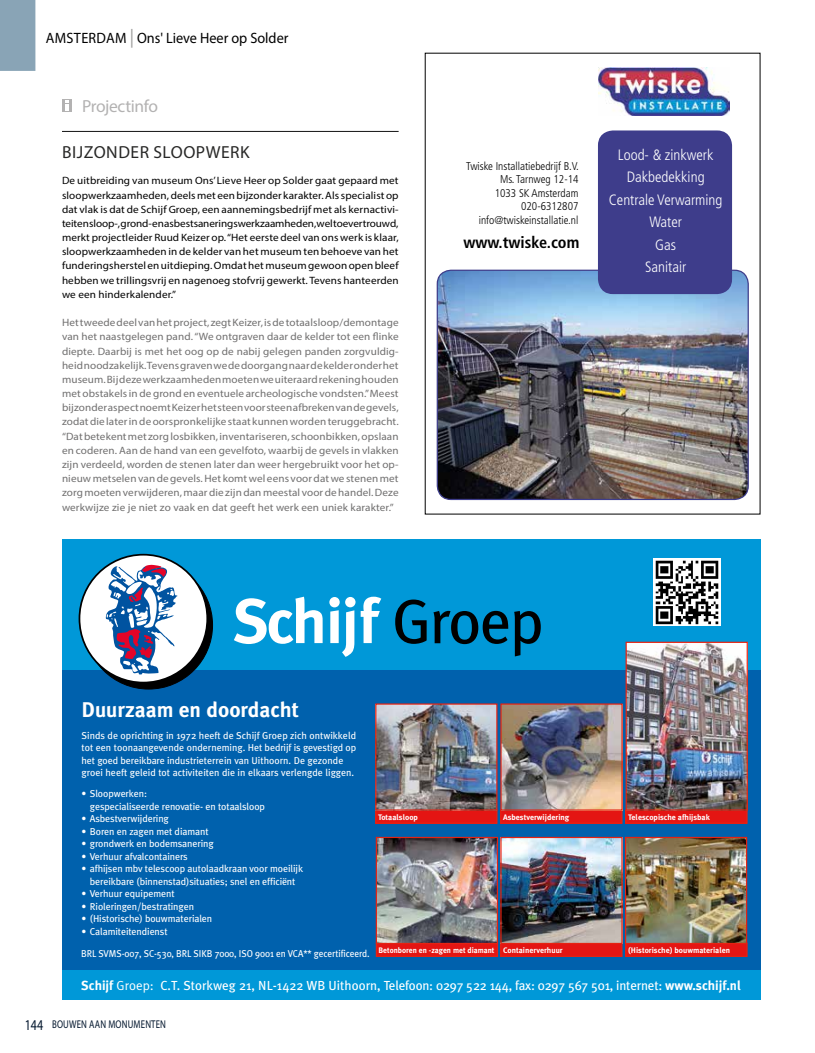
<style>
.page{position:relative;width:815px;height:1053px;background:#fff}
.page>*{position:absolute;margin:0;border:0;box-sizing:border-box;transform-origin:0 0}
.t1{font:700 21.25px "Meta Plus";color:#fff}
.t2{font:17.5px "Myriad Pro";letter-spacing:.03em;color:#282827}
.t3{font:17.5px "Myriad Pro";letter-spacing:-.02em;color:#b3b2b2}
.t4{font:700 condensed 16.25px "Frutiger LT Std";color:#000}
.t5{font:300 condensed 15px/22.5px "Frutiger LT Std";color:#fff;text-align:center}
.t6{font:15px "Myriad Pro";color:#000;scale:.95 1}
.t7{font:13.12px "Meta Plus";letter-spacing:-.015em;color:#fff}
.t8{font:300 condensed 11.25px/13.5px "Frutiger LT Std";color:#000;text-align:right}
.t9{font:11.25px "Myriad Pro";letter-spacing:.02em;color:#00152c;scale:.78 1}
.t10{font:10.62px/14.1px "Myriad Pro";letter-spacing:.01em;color:#706f6f;text-align:justify;scale:1.05 1}
.t11{font:10.62px/14.1px "Myriad Pro";letter-spacing:.01em;color:#000;text-align:justify;scale:1.05 1}
.t12{font:10px/12.5px "Meta Plus";letter-spacing:-.01em;color:#fff}
.t13{font:10px "Meta Plus";letter-spacing:-.01em;color:#fff;scale:.94 1}
.t14{font:700 8px "Meta Plus";color:#fff}
.t15{font:700 8px "Meta Plus";color:#fff;scale:.96 1}
.s1{font-size:18.75px;color:#9d9d9c}
.s2{font-weight:700}
.s3{font-family:"Meta Plus Normal"}
.s4{font-size:15px}
</style>
<div class="page">
<div style="left:0;top:0;width:35px;height:71px;background:#89a4b6"></div>
<img style="left:437px;top:271px;width:310px;height:228px">
<div style="left:437px;top:269px;width:312px;height:231px;border:1px solid #3e3d8b;border-radius:14px"></div>
<div style="left:598px;top:130px;width:134px;height:164px;background:#3e3d8b;border-radius:15px"></div>
<img style="left:599px;top:68px;width:130px;height:47px">
<div style="left:62px;top:539px;width:698px;height:131px;background:#0098d8"></div>
<div style="left:62px;top:969px;width:698px;height:30px;background:#0098d8"></div>
<div style="left:62px;top:670px;width:698px;height:299px;background:#0061ad"></div>
<div style="left:85px;top:561px;width:128px;height:128px;background:#000;border-radius:50%"></div>
<div style="left:79px;top:554px;width:128px;height:128px;background:#fff;border-radius:50%"></div>
<svg style="left:234px;top:596px;width:89px;height:48px"></svg>
<svg style="left:329px;top:596px;width:52px;height:60px"></svg>
<svg style="left:106px;top:564px;width:72px;height:111px"></svg>
<svg style="left:395px;top:599px;width:32px;height:44px"></svg>
<svg style="left:433px;top:611px;width:75px;height:33px"></svg>
<svg style="left:514px;top:611px;width:27px;height:45px"></svg>
<div style="left:376px;top:810px;width:121px;height:13px;background:#e41513"></div>
<div style="left:375px;top:809px;width:122px;height:14px;border:1px solid #e42313"></div>
<div style="left:376px;top:943px;width:121px;height:13px;background:#e41513"></div>
<div style="left:501px;top:810px;width:121px;height:13px;background:#e41513"></div>
<div style="left:500px;top:809px;width:123px;height:14px;border:1px solid #e42313"></div>
<div style="left:501px;top:943px;width:121px;height:13px;background:#e41513"></div>
<div style="left:626px;top:810px;width:121px;height:13px;background:#e41513"></div>
<div style="left:625px;top:809px;width:123px;height:14px;border:1px solid #e42313"></div>
<div style="left:626px;top:943px;width:121px;height:13px;background:#e41513"></div>
<img style="left:378px;top:838px;width:118px;height:104px">
<div style="left:376px;top:836px;width:122px;height:108px;border:1px solid #e42313"></div>
<img style="left:377px;top:705px;width:118px;height:103px">
<div style="left:375px;top:703px;width:122px;height:107px;border:1px solid #e42313"></div>
<img style="left:502px;top:705px;width:119px;height:103px">
<div style="left:500px;top:703px;width:123px;height:107px;border:1px solid #e42313"></div>
<img style="left:628px;top:643px;width:118px;height:165px">
<div style="left:626px;top:641px;width:122px;height:169px;border:1px solid #e42313"></div>
<img style="left:502px;top:838px;width:119px;height:104px">
<div style="left:500px;top:836px;width:123px;height:108px;border:1px solid #e42313"></div>
<img style="left:627px;top:838px;width:118px;height:104px">
<div style="left:625px;top:836px;width:122px;height:108px;border:1px solid #e42313"></div>
<img style="left:653px;top:558px;width:67px;height:67px">
<hr style="left:62px;top:131px;width:337px;height:1px;background:#121212">
<svg style="left:62px;top:99px;width:9px;height:13px"></svg>
<svg style="left:65px;top:100px;width:3px;height:11px"></svg>
<h3 class="t6" style="left:46px;top:28px;width:257px">AMSTERDAM <span class="s1">|</span> Ons' Lieve Heer op Solder</h3>
<h2 class="t3" style="left:82px;top:95px;width:77px">Projectinfo</h2>
<h2 class="t2" style="left:62px;top:141px;width:189px">BIJZONDER SLOOPWERK</h2>
<p class="t11" style="left:62px;top:173px;width:322px">De uitbreiding van museum Ons’ Lieve Heer op Solder gaat gepaard met sloopwerkzaamheden, deels met een bijzonder karakter. Als specialist op dat vlak is dat de Schijf Groep, een aannemingsbedrijf met als kernactivi&shy;teiten sloop-, grond- en asbestsaneringswerkzaamheden, wel toevertrouwd, merkt projectleider Ruud Keizer op. “Het eerste deel van ons werk is klaar, sloopwerkzaamheden in de kelder van het museum ten behoeve van het funderingsherstel en uitdieping. Omdat het museum gewoon open bleef hebben we trillingsvrij en nagenoeg stofvrij gewerkt. Tevens hanteerden we een hinderkalender.”</p>
<p class="t10" style="left:62px;top:315px;width:322px">Het tweede deel van het project, zegt Keizer, is de totaalsloop/demontage van het naastgelegen pand. “We ontgraven daar de kelder tot een flinke diepte. Daarbij is met het oog op de nabij gelegen panden zorgvuldig&shy;heid noodzakelijk. Tevens graven we de doorgang naar de kelder onder het museum. Bij deze werkzaamheden moeten we uiteraard rekening houden met obstakels in de grond en eventuele archeologische vondsten.” Meest bijzonder aspect noemt Keizer het steen voor steen afbreken van de gevels, zodat die later in de oorspronkelijke staat kunnen worden teruggebracht. “Dat betekent met zorg losbikken, inventariseren, schoonbikken, opslaan en coderen. Aan de hand van een gevelfoto, waarbij de gevels in vlakken zijn verdeeld, worden de stenen later dan weer hergebruikt voor het op&shy;nieuw metselen van de gevels. Het komt wel eens voor dat we stenen met zorg moeten verwijderen, maar die zijn dan meestal voor de handel. Deze werkwijze zie je niet zo vaak en dat geeft het werk een uniek karakter.”</p>
<p class="t8" style="left:466px;top:159px;width:114px">Twiske Installatiebedrijf B.V.<br>Ms. Tarnweg 12-14<br>1033 SK Amsterdam<br>020-6312807 info@twiskeinstallatie.nl</p>
<h3 class="t4" style="left:464px;top:233px;width:117px">www.twiske.com</h3>
<h3 class="t5" style="left:609px;top:143px;width:115px">Lood- &amp; zinkwerk<br>Dakbedekking<br>Centrale Verwarming<br>Water<br>Gas<br>Sanitair</h3>
<h1 class="t1" style="left:81px;top:697px;width:219px">Duurzaam en doordacht</h1>
<p class="t12" style="left:81px;top:728px;width:276px">Sinds de oprichting in 1972 heeft de Schijf Groep zich ontwikkeld tot een toonaangevende onderneming. Het bedrijf is gevestigd op het goed bereikbare industrieterrein van Uithoorn. De gezonde groei heeft geleid tot activiteiten die in elkaars verlengde liggen.</p>
<p class="t12" style="left:90px;top:787px;width:177px;text-indent:-8px">• Sloopwerken:<br>gespecialiseerde renovatie- en totaalsloop</p>
<p class="t12" style="left:81px;top:812px;width:89px">• Asbestverwijdering</p>
<p class="t12" style="left:81px;top:824px;width:129px">• Boren en zagen met diamant</p>
<p class="t12" style="left:81px;top:837px;width:134px">• grondwerk en bodemsanering</p>
<p class="t12" style="left:81px;top:849px;width:108px">• Verhuur afvalcontainers</p>
<p class="t12" style="left:81px;top:862px;width:223px;text-align:center">• afhijsen mbv telescoop autolaadkraan voor moeilijk bereikbare (binnenstad)situaties; snel en efficiënt</p>
<p class="t12" style="left:81px;top:887px;width:95px">• Verhuur equipement</p>
<p class="t12" style="left:81px;top:899px;width:114px">• Rioleringen/bestratingen</p>
<p class="t12" style="left:81px;top:912px;width:132px">• (Historische) bouwmaterialen</p>
<p class="t12" style="left:81px;top:924px;width:88px">• Calamiteitendienst</p>
<p class="t14" style="left:378px;top:812px;width:41px">Totaalsloop</p>
<p class="t14" style="left:503px;top:812px;width:68px">Asbestverwijdering</p>
<p class="t14" style="left:628px;top:812px;width:83px">Telescopische afhijsbak</p>
<p class="t14" style="left:628px;top:945px;width:104px">(Historische) bouwmaterialen</p>
<p class="t15" style="left:379px;top:945px;width:122px">Betonboren en -zagen met diamant</p>
<p class="t14" style="left:503px;top:945px;width:61px">Containerverhuur</p>
<p class="t13" style="left:81px;top:948px;width:308px">BRL SVMS-007, SC-530, BRL SIKB 7000, ISO 9001 en VCA** gecertificeerd.</p>
<p class="t7" style="left:81px;top:977px;width:661px"><span class="s2">Schijf</span> <span class="s3">Groep:</span> C.T. Storkweg 21, NL-1422 WB Uithoorn, Telefoon: 0297 522 144, fax: 0297 567 501, internet: <span class="s2">www.schijf.nl</span></p>
<p class="t9" style="left:25px;top:1017px;width:183px"><span class="s4">144</span> BOUWEN AAN MONUMENTEN</p>
</div>
